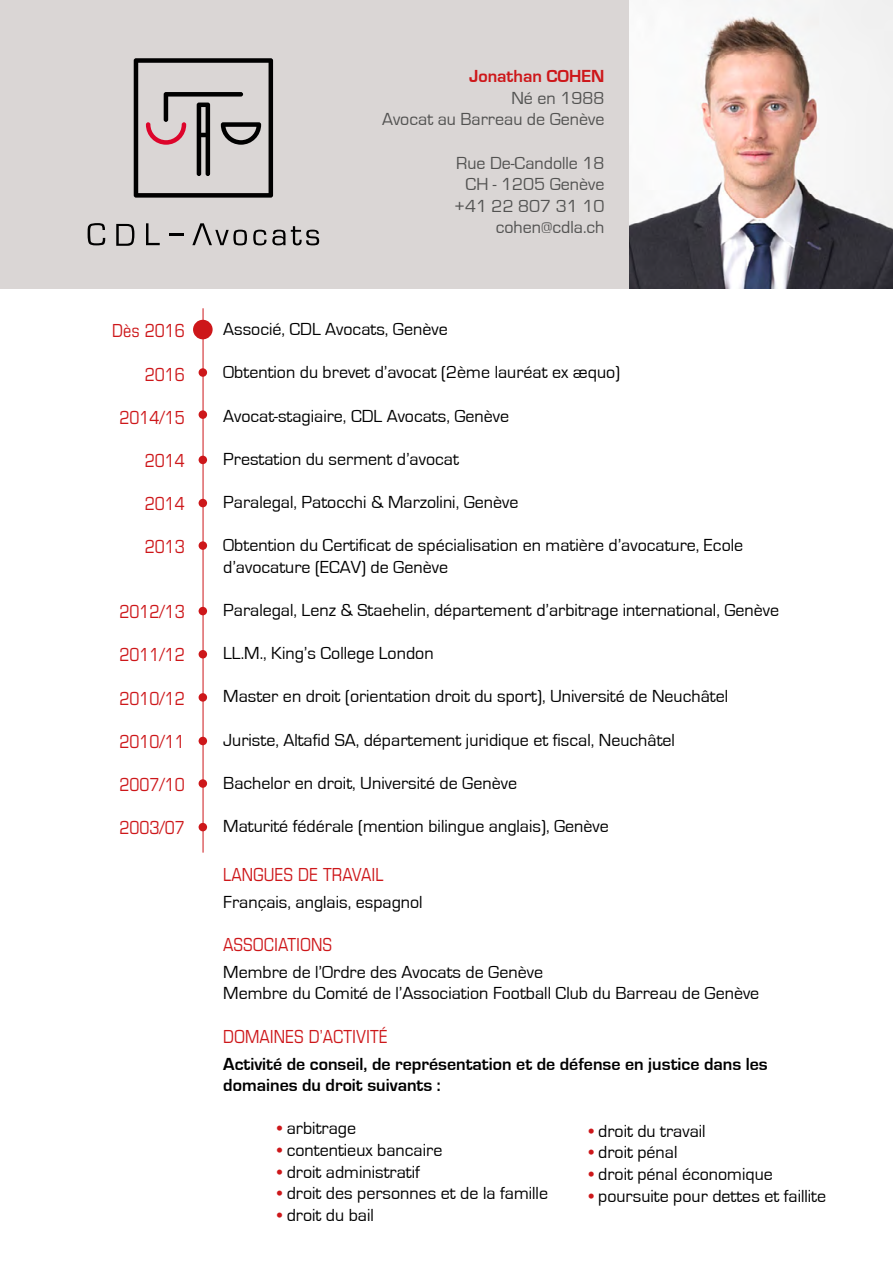
<style>
.page{position:relative;width:893px;height:1263px;background:#fff}
.page>*{position:absolute;margin:0;border:0;box-sizing:border-box;transform-origin:0 0}
.t1{font:18px "Eurostile";color:#000}
.t2{font:condensed 18px "Eurostile";color:#cd171a}
.t3{font:700 18px/21.6px "Eurostile";color:#000}
.t4{font:18px "Eurostile";color:#525251}
.t5{font:700 18px "Eurostile";color:#cd171a}
.s1{color:#cd171a}
</style>
<div class="page">
<div style="left:0;top:0;width:631px;height:288px;background:#dad6d5"></div>
<svg style="left:88px;top:223px;width:17px;height:22px"></svg>
<svg style="left:116px;top:224px;width:18px;height:22px"></svg>
<svg style="left:146px;top:223px;width:14px;height:22px"></svg>
<svg style="left:253px;top:230px;width:13px;height:15px"></svg>
<svg style="left:272px;top:230px;width:13px;height:15px"></svg>
<svg style="left:291px;top:226px;width:28px;height:19px"></svg>
<svg style="left:192px;top:223px;width:55px;height:22px"></svg>
<svg style="left:170px;top:233px;width:14px;height:2px"></svg>
<svg style="left:134px;top:58px;width:139px;height:140px"></svg>
<hr style="left:203px;top:308px;width:1px;height:545px;background:#cd171a">
<div style="left:199px;top:368px;width:8px;height:9px;background:#cd171a;border-radius:50%"></div>
<div style="left:193px;top:320px;width:20px;height:19px;background:#cd171a;border-radius:50%"></div>
<div style="left:199px;top:410px;width:8px;height:9px;background:#cd171a;border-radius:50%"></div>
<div style="left:199px;top:456px;width:8px;height:8px;background:#cd171a;border-radius:50%"></div>
<div style="left:199px;top:499px;width:8px;height:8px;background:#cd171a;border-radius:50%"></div>
<div style="left:199px;top:541px;width:8px;height:9px;background:#cd171a;border-radius:50%"></div>
<div style="left:199px;top:607px;width:8px;height:8px;background:#cd171a;border-radius:50%"></div>
<div style="left:199px;top:650px;width:8px;height:8px;background:#cd171a;border-radius:50%"></div>
<div style="left:199px;top:693px;width:8px;height:9px;background:#cd171a;border-radius:50%"></div>
<div style="left:199px;top:737px;width:8px;height:8px;background:#cd171a;border-radius:50%"></div>
<div style="left:199px;top:779px;width:8px;height:9px;background:#cd171a;border-radius:50%"></div>
<div style="left:199px;top:823px;width:8px;height:8px;background:#cd171a;border-radius:50%"></div>
<img style="left:629px;top:0;width:264px;height:288px">
<p class="t2" style="left:112px;top:320px;width:74px">Dès 2016</p>
<p class="t2" style="left:145px;top:363px;width:42px">2016</p>
<p class="t2" style="left:120px;top:407px;width:67px">2014/15</p>
<p class="t2" style="left:145px;top:450px;width:42px">2014</p>
<p class="t2" style="left:145px;top:493px;width:42px">2014</p>
<p class="t2" style="left:145px;top:536px;width:42px">2013</p>
<p class="t2" style="left:120px;top:601px;width:67px">2012/13</p>
<p class="t2" style="left:120px;top:644px;width:67px">2011/12</p>
<p class="t2" style="left:120px;top:687px;width:67px">2010/12</p>
<p class="t2" style="left:120px;top:731px;width:67px">2010/11</p>
<p class="t2" style="left:120px;top:774px;width:67px">2007/10</p>
<p class="t2" style="left:120px;top:817px;width:67px">2003/07</p>
<p class="t5" style="left:469px;top:66px;width:137px">Jonathan COHEN</p>
<p class="t4" style="left:511px;top:88px;width:95px">Né en 1988</p>
<p class="t4" style="left:382px;top:110px;width:224px">Avocat au Barreau de Genève</p>
<p class="t4" style="left:456px;top:153px;width:150px">Rue De-Candolle 18</p>
<p class="t4" style="left:466px;top:175px;width:140px">CH - 1205 Genève</p>
<p class="t4" style="left:454px;top:196px;width:152px">+41 22 807 31 10</p>
<p class="t4" style="left:496px;top:218px;width:110px">cohen@cdla.ch</p>
<p class="t1" style="left:223px;top:320px;width:226px">Associé, CDL Avocats, Genève</p>
<p class="t1" style="left:223px;top:363px;width:398px">Obtention du brevet d’avocat (2ème lauréat ex æquo)</p>
<p class="t1" style="left:223px;top:406px;width:287px">Avocat-stagiaire, CDL Avocats, Genève</p>
<p class="t1" style="left:223px;top:449px;width:237px">Prestation du serment d’avocat</p>
<p class="t1" style="left:223px;top:492px;width:297px">Paralegal, Patocchi &amp; Marzolini, Genève</p>
<p class="t1" style="left:223px;top:536px;width:521px">Obtention du Certificat de spécialisation en matière d’avocature, Ecole</p>
<p class="t1" style="left:223px;top:557px;width:226px">d’avocature (ECAV) de Genève</p>
<p class="t1" style="left:223px;top:600px;width:557px">Paralegal, Lenz &amp; Staehelin, département d’arbitrage international, Genève</p>
<p class="t1" style="left:223px;top:644px;width:212px">LL.M., King’s College London</p>
<p class="t1" style="left:223px;top:687px;width:506px">Master en droit (orientation droit du sport), Université de Neuchâtel</p>
<p class="t1" style="left:223px;top:730px;width:453px">Juriste, Altafid SA, département juridique et fiscal, Neuchâtel</p>
<p class="t1" style="left:223px;top:773px;width:295px">Bachelor en droit, Université de Genève</p>
<p class="t1" style="left:223px;top:816px;width:387px">Maturité fédérale (mention bilingue anglais), Genève</p>
<p class="t2" style="left:223px;top:863px;width:162px">LANGUES DE TRAVAIL</p>
<p class="t1" style="left:223px;top:892px;width:201px">Français, anglais, espagnol</p>
<p class="t2" style="left:223px;top:934px;width:110px">ASSOCIATIONS</p>
<p class="t1" style="left:223px;top:962px;width:321px">Membre de l’Ordre des Avocats de Genève</p>
<p class="t1" style="left:223px;top:984px;width:538px">Membre du Comité de l’Association Football Club du Barreau de Genève</p>
<p class="t2" style="left:223px;top:1025px;width:166px">DOMAINES D’ACTIVITÉ</p>
<p class="t3" style="left:223px;top:1053px;width:546px">Activité de conseil, de représentation et de défense en justice dans les domaines du droit suivants :</p>
<p class="t1" style="left:277px;top:1119px;width:80px"><span class="s1">•</span> arbitrage</p>
<p class="t1" style="left:277px;top:1140px;width:167px"><span class="s1">•</span> contentieux bancaire</p>
<p class="t1" style="left:277px;top:1162px;width:144px"><span class="s1">•</span> droit administratif</p>
<p class="t1" style="left:277px;top:1184px;width:272px"><span class="s1">•</span> droit des personnes et de la famille</p>
<p class="t1" style="left:277px;top:1205px;width:98px"><span class="s1">•</span> droit du bail</p>
<p class="t1" style="left:589px;top:1121px;width:118px"><span class="s1">•</span> droit du travail</p>
<p class="t1" style="left:589px;top:1143px;width:90px"><span class="s1">•</span> droit pénal</p>
<p class="t1" style="left:589px;top:1164px;width:186px"><span class="s1">•</span> droit pénal économique</p>
<p class="t1" style="left:589px;top:1186px;width:239px"><span class="s1">•</span> poursuite pour dettes et faillite</p>
</div>
